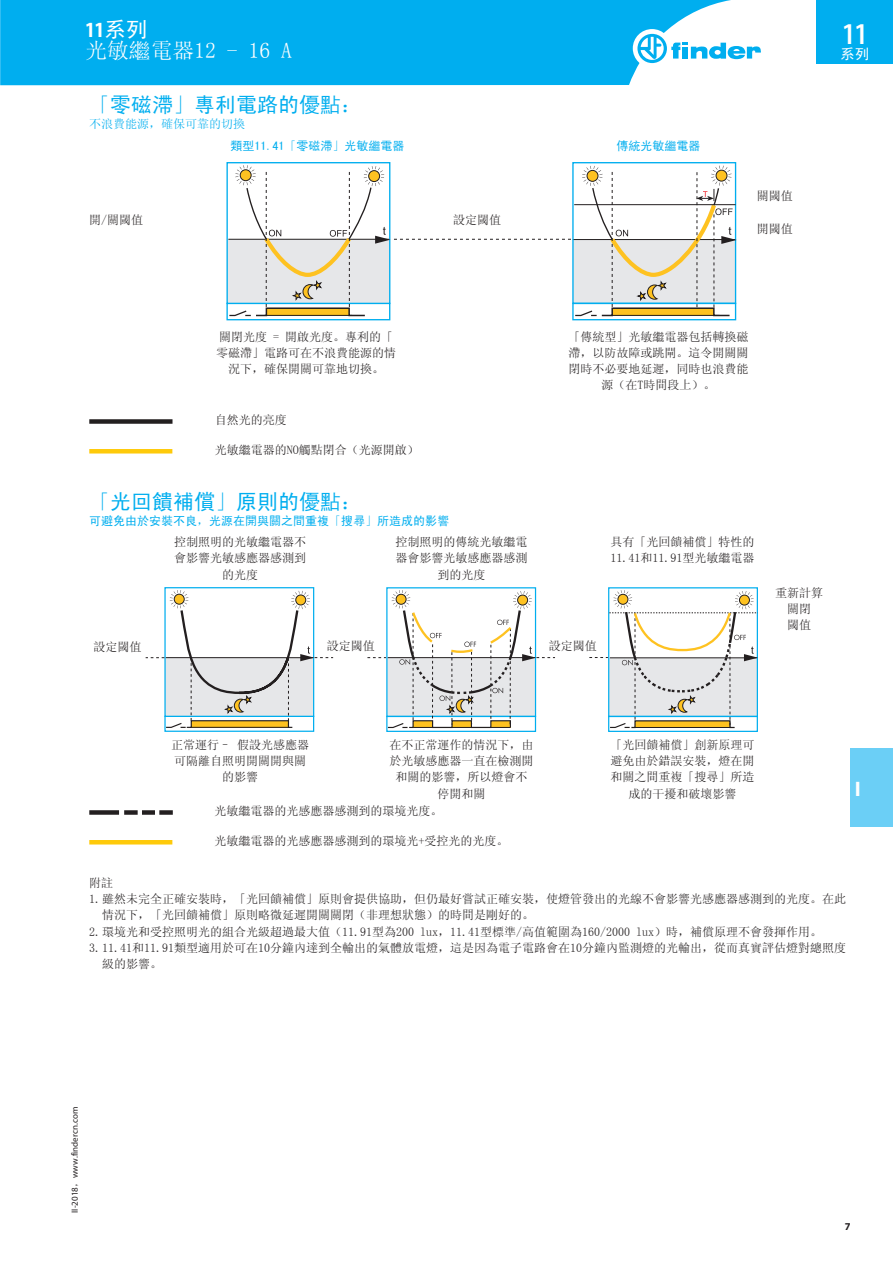
<style>
.page{position:relative;width:893px;height:1263px;background:#fff}
.page>*{position:absolute;margin:0;border:0;box-sizing:border-box;transform-origin:0 0}
.t1{font:600 condensed 30.3px "Myriad Pro";color:#fff}
.t2{font:21.75px "Sim Sun";color:#fff}
.t3{font:700 condensed 21.75px "Myriad Pro";color:#fff}
.t4{font:21px "Sim Hei";color:#00aeef}
.t5{font:700 21px "Myriad Pro";color:#fff}
.t6{font:14.55px "Sim Hei";color:#fff}
.t7{font:12px/16.2px "Sim Sun";color:#231f20;text-align:center}
.t8{font:12px "Sim Hei";color:#00aeef}
.t9{font:12px "Sim Sun";color:#00aeef}
.t10{font:700 10.5px "Myriad Pro";color:#231f20}
.t11{font:9px "Myriad Pro";color:#231f20}
.s1{font-family:"Sim Hei";font-weight:400;font-stretch:normal}
.s2{font-family:"Sim Sun"}
</style>
<div class="page">
<div style="left:850px;top:748px;width:43px;height:79px;background:#6bcff6"></div>
<div style="left:572px;top:303px;width:164px;height:17px;border:1px solid #00aeef"></div>
<div style="left:226px;top:303px;width:164px;height:17px;border:1px solid #00aeef"></div>
<div style="left:226px;top:162px;width:164px;height:142px;border:1px solid #00aeef"></div>
<svg style="left:228px;top:165px;width:509px;height:152px"></svg>
<hr style="left:265px;top:315px;width:87px;height:1px;background:#231f20">
<hr style="left:610px;top:315px;width:110px;height:1px;background:#231f20">
<div style="left:89px;top:419px;width:83px;height:5px;background:#231f20"></div>
<hr style="left:89px;top:449px;width:83px;height:4px;background:#feca0a">
<div style="left:164px;top:716px;width:150px;height:16px;border:1px solid #00aeef"></div>
<div style="left:386px;top:716px;width:150px;height:16px;border:1px solid #00aeef"></div>
<div style="left:608px;top:716px;width:150px;height:16px;border:1px solid #00aeef"></div>
<svg style="left:146px;top:590px;width:187px;height:138px"></svg>
<svg style="left:589px;top:590px;width:169px;height:139px"></svg>
<svg style="left:367px;top:590px;width:188px;height:139px"></svg>
<div style="left:89px;top:810px;width:30px;height:5px;background:#231f20"></div>
<svg style="left:142px;top:810px;width:13px;height:5px"></svg>
<div style="left:124px;top:810px;width:14px;height:5px;background:#231f20"></div>
<div style="left:159px;top:810px;width:14px;height:5px;background:#231f20"></div>
<hr style="left:89px;top:840px;width:83px;height:4px;background:#feca0a">
<div style="left:0;top:0;width:731px;height:85px;background:#00aeef"></div>
<div style="left:633px;top:29px;width:38px;height:39px;background:#fff;border-radius:50%"></div>
<svg style="left:637px;top:34px;width:124px;height:29px"></svg>
<div style="left:816px;top:0;width:77px;height:64px;background:#00aeef"></div>
<h2 class="t3" style="left:85px;top:17px;width:64px">11<span class="s1">系列</span></h2>
<h2 class="t2" style="left:85px;top:40px;width:208px">光敏繼電器12 - 16 A</h2>
<h3 class="t4" style="left:89px;top:94px;width:275px">「零磁滯」專利電路的優點：</h3>
<p class="t9" style="left:89px;top:118px;width:158px">不浪費能源，確保可靠的切換</p>
<p class="t8" style="left:230px;top:139px;width:175px">類型11.41「零磁滯」光敏繼電器</p>
<p class="t8" style="left:616px;top:139px;width:85px">傳統光敏繼電器</p>
<p class="t7" style="left:89px;top:211px;width:55px">開/關閾值</p>
<p class="t7" style="left:453px;top:212px;width:49px">設定閾值</p>
<h1 class="t1" style="left:842px;top:17px;width:26px">11</h1>
<p class="t6" style="left:840px;top:47px;width:31px">系列</p>
<p class="t7" style="left:757px;top:187px;width:37px">關閾值</p>
<p class="t7" style="left:757px;top:220px;width:37px">開閾值</p>
<p class="t7" style="left:216px;top:328px;width:182px">關閉光度 = 開啟光度。專利的「零磁滯」電路可在不浪費能源的情況下，確保開關可靠地切換。</p>
<p class="t7" style="left:568px;top:328px;width:181px">「傳統型」光敏繼電器包括轉換磁滯，以防故障或跳閘。這令開關關閉時不必要地延遲，同時也浪費能源（在T時間段上）。</p>
<p class="t7" style="left:215px;top:411px;width:73px">自然光的亮度</p>
<p class="t7" style="left:215px;top:441px;width:205px">光敏繼電器的NO觸點閉合（光源開啟）</p>
<h3 class="t4" style="left:89px;top:491px;width:274px">「光回饋補償」原則的優點：</h3>
<p class="t8" style="left:89px;top:515px;width:361px">可避免由於安裝不良，光源在開與關之間重複「搜尋」所造成的影響</p>
<p class="t7" style="left:174px;top:534px;width:133px">控制照明的光敏繼電器不會影響光敏感應器感測到的光度</p>
<p class="t7" style="left:395px;top:534px;width:133px">控制照明的傳統光敏繼電器會影響光敏感應器感測到的光度</p>
<p class="t7" style="left:610px;top:534px;width:145px;text-align:left">具有「光回饋補償」特性的<br>11.41和11.91型光敏繼電器</p>
<p class="t7" style="left:94px;top:638px;width:49px">設定閾值</p>
<p class="t7" style="left:327px;top:637px;width:49px">設定閾值</p>
<p class="t7" style="left:549px;top:637px;width:49px">設定閾值</p>
<p class="t7" style="left:775px;top:585px;width:49px">重新計算關閉<br>閾值</p>
<p class="t7" style="left:171px;top:737px;width:139px">正常運行– 假設光感應器可隔離自照明開關開與關的影響</p>
<p class="t7" style="left:389px;top:737px;width:145px">在不正常運作的情況下，由於光敏感應器一直在檢測開和關的影響，所以燈會不停開和關</p>
<p class="t7" style="left:610px;top:737px;width:145px">「光回饋補償」創新原理可避免由於錯誤安裝，燈在開和關之間重複「搜尋」所造成的干擾和破壞影響</p>
<p class="t7" style="left:214px;top:802px;width:229px">光敏繼電器的光感應器感測到的環境光度。</p>
<p class="t7" style="left:214px;top:832px;width:295px">光敏繼電器的光感應器感測到的環境光+受控光的光度。</p>
<h3 class="t5" style="left:855px;top:775px;width:7px">I</h3>
<p class="t7" style="left:89px;top:875px;width:25px">附註</p>
<p class="t7" style="left:89px;top:891px;width:758px">1.雖然未完全正確安裝時，「光回饋補償」原則會提供協助，但仍最好嘗試正確安裝，使燈管發出的光線不會影響光感應器感測到的光度。在此</p>
<p class="t7" style="left:102px;top:907px;width:433px">情況下，「光回饋補償」原則略微延遲開關關閉（非理想狀態）的時間是剛好的。</p>
<p class="t7" style="left:89px;top:923px;width:734px">2.環境光和受控照明光的組合光級超過最大值（11.91型為200 lux，11.41型標準/高值範圍為160/2000 lux）時，補償原理不會發揮作用。</p>
<p class="t7" style="left:89px;top:939px;width:758px">3.11.41和11.91類型適用於可在10分鐘內達到全輸出的氣體放電燈，這是因為電子電路會在10分鐘內監測燈的光輸出，從而真實評估燈對總照度</p>
<p class="t7" style="left:102px;top:956px;width:61px">級的影響。</p>
<p class="t11" style="left:69px;top:1213px;width:107px;rotate:-90deg">II-2018<span class="s2">，</span>www.findercn.com</p>
<p class="t10" style="left:845px;top:1219px;width:7px">7</p>
</div>
